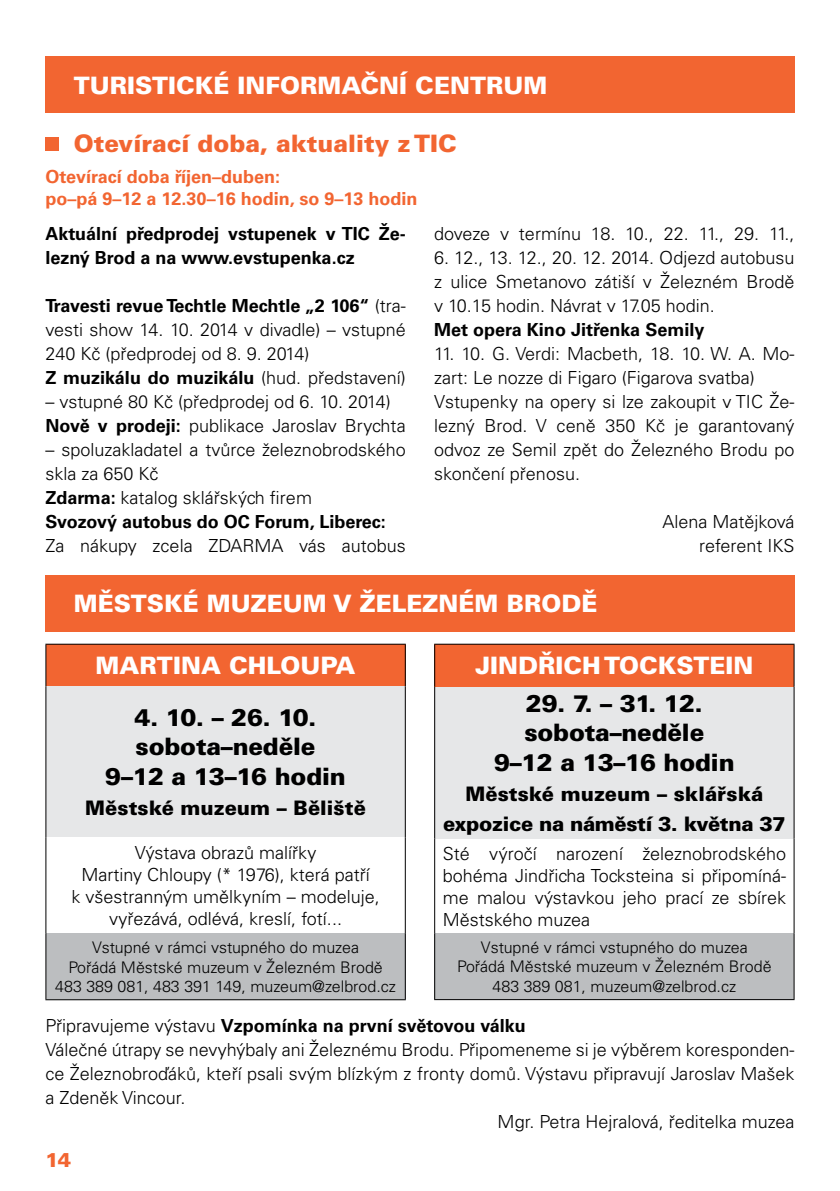
<style>
.page{position:relative;width:840px;height:1191px;background:#fff}
.page>*{position:absolute;margin:0;border:0;box-sizing:border-box;transform-origin:0 0}
.t1{font:900 24px "Univers CE";color:#fff}
.t2{font:900 24px/29.4px "Univers CE";letter-spacing:-.035em;color:#000;text-align:center}
.t3{font:900 24px "Univers CE";color:#f26531}
.t4{font:900 20px/30px "Univers CE";letter-spacing:-.01em;color:#000;text-align:center}
.t5{font:900 20px "Univers CE";color:#f26531}
.t6{font:300 18px/24px "Univers CE";color:#000}
.t7{font:700 18px/24px "Univers CE";color:#000}
.t8{font:700 18px/22px "Univers CE";color:#f26531}
.t9{font:300 16px/19.2px "Univers CE";color:#000;text-align:center}
.s1{font-weight:700}
.s2{font-weight:300}
</style>
<div class="page">
<div style="left:45px;top:575px;width:749px;height:57px;background:#f26531"></div>
<div style="left:46px;top:644px;width:359px;height:42px;background:#f26531"></div>
<div style="left:46px;top:686px;width:359px;height:151px;background:#e6e7e8"></div>
<div style="left:46px;top:933px;width:359px;height:66px;background:#bcbec0"></div>
<hr style="left:45px;top:643px;width:360px;height:1px;background:#000">
<hr style="left:45px;top:644px;width:1px;height:42px;background:#000">
<hr style="left:404px;top:644px;width:1px;height:42px;background:#000">
<hr style="left:45px;top:686px;width:1px;height:151px;background:#000">
<hr style="left:404px;top:686px;width:1px;height:151px;background:#000">
<hr style="left:45px;top:837px;width:1px;height:96px;background:#000">
<hr style="left:404px;top:837px;width:1px;height:96px;background:#000">
<hr style="left:45px;top:933px;width:1px;height:66px;background:#000">
<hr style="left:404px;top:933px;width:1px;height:66px;background:#000">
<hr style="left:45px;top:999px;width:360px;height:1px;background:#000">
<div style="left:434px;top:644px;width:359px;height:42px;background:#f26531"></div>
<div style="left:434px;top:686px;width:359px;height:152px;background:#e6e7e8"></div>
<div style="left:434px;top:933px;width:359px;height:66px;background:#bcbec0"></div>
<hr style="left:434px;top:643px;width:360px;height:1px;background:#000">
<hr style="left:434px;top:644px;width:1px;height:42px;background:#000">
<hr style="left:793px;top:644px;width:1px;height:42px;background:#000">
<hr style="left:434px;top:686px;width:1px;height:152px;background:#000">
<hr style="left:793px;top:686px;width:1px;height:152px;background:#000">
<hr style="left:434px;top:838px;width:1px;height:95px;background:#000">
<hr style="left:793px;top:838px;width:1px;height:95px;background:#000">
<hr style="left:434px;top:933px;width:1px;height:66px;background:#000">
<hr style="left:793px;top:933px;width:1px;height:66px;background:#000">
<hr style="left:434px;top:999px;width:360px;height:1px;background:#000">
<div style="left:45px;top:57px;width:749px;height:56px;background:#f26531"></div>
<div style="left:45px;top:137px;width:14px;height:13px;background:#f26531"></div>
<h1 class="t1" style="left:74px;top:70px;width:475px">Turistické informační centrum</h1>
<h1 class="t3" style="left:59px;top:128px;width:370px">Otevírací doba, aktuality z TIC</h1>
<p class="t8" style="left:45px;top:167px;width:373px">Otevírací doba říjen–duben:<br>po–pá 9–12 a 12.30–16 hodin, so 9–13 hodin</p>
<p class="t7" style="left:45px;top:223px;width:361px">Aktuální předprodej vstupenek v TIC Že&shy;lezný Brod a na www.evstupenka.cz</p>
<p class="t6" style="left:45px;top:295px;width:361px"><span class="s1">Travesti revue Techtle Mechtle „2 106“</span> (tra&shy;vesti show 14. 10. 2014 v divadle) – vstupné 240 Kč (předprodej od 8. 9. 2014)<br><span class="s1">Z muzikálu do muzikálu</span> (hud. představení)</p>
<p class="t6" style="left:45px;top:391px;width:361px">– vstupné 80 Kč (předprodej od 6. 10. 2014)<br><span class="s1">Nově v prodeji:</span> publikace Jaroslav Brychta</p>
<p class="t6" style="left:45px;top:439px;width:361px">– spoluzakladatel a tvůrce železnobrodského skla za 650 Kč<br><span class="s1">Zdarma:</span> katalog sklářských firem<br><span class="s1">Svozový autobus do OC Forum, Liberec:</span></p>
<p class="t6" style="left:45px;top:535px;width:361px">Za nákupy zcela ZDARMA vás autobus</p>
<p class="t6" style="left:434px;top:223px;width:361px">doveze v termínu 18. 10., 22. 11., 29. 11.,</p>
<p class="t6" style="left:434px;top:247px;width:362px;text-align:justify">6. 12., 13. 12., 20. 12. 2014. Odjezd autobusu z ulice Smetanovo zátiší v Železném Brodě v 10.15 hodin. Návrat v 17.05 hodin.</p>
<p class="t7" style="left:434px;top:319px;width:271px">Met opera Kino Jitřenka Semily</p>
<p class="t6" style="left:434px;top:343px;width:362px">11. 10. G. Verdi: Macbeth, 18. 10. W. A. Mo&shy;zart: Le nozze di Figaro (Figarova svatba)<br>Vstupenky na opery si lze zakoupit v TIC Že&shy;lezný Brod. V ceně 350 Kč je garantovaný odvoz ze Semil zpět do Železného Brodu po skončení přenosu.</p>
<p class="t6" style="left:662px;top:511px;width:133px;text-align:right">Alena Matějková referent IKS</p>
<h1 class="t1" style="left:74px;top:588px;width:525px">Městské muzeum v Železném Brodě</h1>
<h1 class="t1" style="left:475px;top:650px;width:17px">JINDŘICH</h1>
<h1 class="t1" style="left:603px;top:650px;width:18px">TOCKSTEIN</h1>
<h1 class="t2" style="left:494px;top:690px;width:242px">29. 7. – 31. 12. sobota–neděle<br>9–12 a 13–16 hodin</h1>
<p class="t4" style="left:443px;top:779px;width:344px">Městské muzeum – sklářská expozice na náměstí 3. května 37</p>
<p class="t6" style="left:442px;top:843px;width:345px;line-height:22px;text-align:justify">Sté výročí narození železnobrodského bohéma Jindřicha Tocksteina si připomíná&shy;me malou výstavkou jeho prací ze sbírek Městského muzea</p>
<p class="t9" style="left:457px;top:939px;width:316px">Vstupné v rámci vstupného do muzea<br>Pořádá Městské muzeum v Železném Brodě<br>483 389 081, muzeum@zelbrod.cz</p>
<p class="t7" style="left:45px;top:1015px;width:481px"><span class="s2">Připravujeme výstavu</span> Vzpomínka na první světovou válku</p>
<p class="t6" style="left:45px;top:1039px;width:750px">Válečné útrapy se nevyhýbaly ani Železnému Brodu. Připomeneme si je výběrem koresponden-</p>
<p class="t6" style="left:45px;top:1063px;width:750px">ce Železnobroďáků, kteří psali svým blízkým z fronty domů. Výstavu připravují Jaroslav Mašek</p>
<p class="t6" style="left:45px;top:1087px;width:142px">a Zdeněk Vincour.</p>
<p class="t6" style="left:497px;top:1111px;width:298px">Mgr. Petra Hejralová, ředitelka muzea</p>
<h1 class="t1" style="left:95px;top:650px;width:19px">MARTINA</h1>
<h1 class="t1" style="left:229px;top:650px;width:19px">CHLOUPA</h1>
<h1 class="t2" style="left:105px;top:704px;width:242px">4. 10. – 26. 10. sobota–neděle<br>9–12 a 13–16 hodin</h1>
<p class="t4" style="left:85px;top:794px;width:282px">Městské muzeum – Běliště</p>
<p class="t6" style="left:71px;top:842px;width:310px;line-height:22px;text-align:center">Výstava obrazů malířky<br>Martiny Chloupy (* 1976), která patří<br>k všestranným umělkyním – modeluje, vyřezává, odlévá, kreslí, fotí...</p>
<p class="t9" style="left:55px;top:939px;width:342px">Vstupné v rámci vstupného do muzea<br>Pořádá Městské muzeum v Železném Brodě<br>483 389 081, 483 391 149, muzeum@zelbrod.cz</p>
<p class="t5" style="left:45px;top:1147px;width:27px">14</p>
</div>
